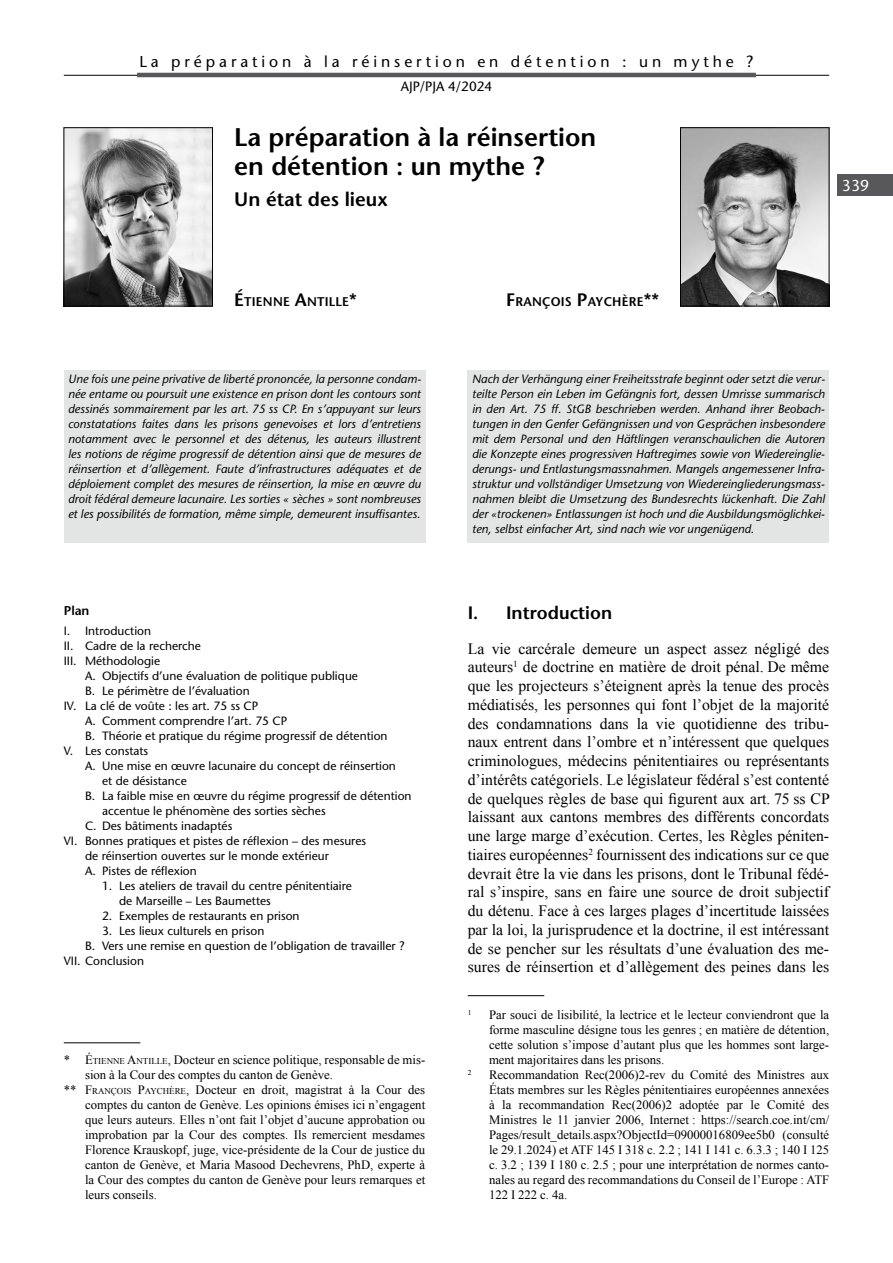
<style>
.page{position:relative;width:893px;height:1263px;background:#fff}
.page>*{position:absolute;margin:0;border:0;box-sizing:border-box;transform-origin:0 0}
.t1{font:600 25.5px/28.5px "Stone Sans Std";color:#000}
.t2{font:600 19.5px "Stone Sans Std";color:#000}
.t3{font:600 18px "Stone Sans Std";color:#000}
.t4{font:15.75px/18.8px "Times New Roman";color:#000;text-align:justify}
.t5{font:500 15.75px "Stone Sans Std";letter-spacing:.25em;color:#000}
.t6{font:500 15.75px "Stone Sans Std";color:#fff}
.t7{font:500 13.5px "Stone Sans Std";color:#000}
.t8{font:12.75px/15px "Times New Roman";color:#000;text-align:justify}
.t9{font:600 12.75px "Stone Sans Std";color:#000}
.t10{font:600 12.6px "Stone Sans Std";letter-spacing:.015em;color:#000}
.t11{font:italic 500 12px/15px "Stone Sans Std";color:#000;text-align:justify}
.t12{font:500 12px/15px "Stone Sans Std";color:#000}
.t13{font:7.5px "Times New Roman";color:#000}
.s1{font-size:18px}
.s2{font-style:inherit}
.s3{font-size:8.85px}
</style>
<div class="page">
<hr style="left:64px;top:75px;width:765px;height:1px;background:#000">
<div style="left:838px;top:174px;width:55px;height:22px;background:#58585a"></div>
<hr style="left:137px;top:73px;width:619px;height:4px;background:#58585a">
<hr style="left:468px;top:995px;width:76px;height:1px;background:#000">
<img style="left:682px;top:130px;width:145px;height:174px">
<div style="left:680px;top:128px;width:149px;height:178px;border:1px solid #000"></div>
<img style="left:66px;top:130px;width:145px;height:174px">
<div style="left:64px;top:128px;width:149px;height:178px;border:1px solid #000"></div>
<div style="left:64px;top:370px;width:361px;height:172px;background:#e3e4e4"></div>
<div style="left:468px;top:370px;width:361px;height:172px;background:#e3e4e4"></div>
<hr style="left:64px;top:1042px;width:76px;height:1px;background:#000">
<h3 class="t5" style="left:139px;top:52px;width:616px">La préparation à la réinsertion en détention : un mythe ?</h3>
<p class="t7" style="left:401px;top:79px;width:93px">AJP/PJA 4/2024</p>
<h1 class="t1" style="left:234px;top:123px;width:363px">La préparation à la réinsertion en détention : un mythe ?</h1>
<h2 class="t2" style="left:234px;top:187px;width:155px">Un état des lieux</h2>
<h3 class="t6" style="left:842px;top:176px;width:29px">339</h3>
<p class="t10" style="left:234px;top:294px;width:124px"><span class="s1">É</span>TIENNE <span class="s1">A</span>NTILLE<span class="s1">*</span></p>
<p class="t10" style="left:506px;top:294px;width:154px"><span class="s1">F</span> RANÇOIS <span class="s1">P</span>AYCHÈRE<span class="s1">**</span></p>
<p class="t11" style="left:68px;top:372px;width:354px">Une fois une peine privative de liberté prononcée, la personne condam&shy;née entame ou poursuit une existence en prison dont les contours sont dessinés sommairement par les art. 75 ss CP. En s’appuyant sur leurs constatations faites dans les prisons genevoises et lors d’entretiens notamment avec le personnel et des détenus, les auteurs illustrent les notions de régime progressif de détention ainsi que de mesures de réinsertion et d’allègement. Faute d’infrastructures adéquates et de déploiement complet des mesures de réinsertion, la mise en œuvre du droit fédéral demeure lacunaire. Les sorties « sèches » sont nombreuses et les possibilités de formation, même simple, demeurent insuffisantes.</p>
<p class="t11" style="left:472px;top:372px;width:354px">Nach der Verhängung einer Freiheitsstrafe beginnt oder setzt die verur&shy;teilte Person ein Leben im Gefängnis fort, dessen Umrisse summarisch in den Art. 75 ff. StGB beschrieben werden. Anhand ihrer Beobach&shy;tungen in den Genfer Gefängnissen und von Gesprächen insbesondere mit dem Personal und den Häftlingen veranschaulichen die Autoren die Konzepte eines progressiven Haftregimes sowie von Wiedereinglie&shy;derungs- und Entlastungsmassnahmen. Mangels angemessener Infra&shy;struktur und vollständiger Umsetzung von Wiedereingliederungsmass&shy;nahmen bleibt die Umsetzung des Bundesrechts lückenhaft. Die Zahl der «trockenen» Entlassungen ist hoch und die Ausbildungsmöglichkei&shy;ten, selbst einfacher Art, sind nach wie vor ungenügend.</p>
<p class="t9" style="left:64px;top:603px;width:27px">Plan</p>
<p class="t12" style="left:64px;top:623px;width:139px">I. Introduction<br>II. Cadre de la recherche<br>III. Méthodologie</p>
<p class="t12" style="left:85px;top:668px;width:274px">A. Objectifs d’une évaluation de politique publique</p>
<p class="t12" style="left:85px;top:683px;width:166px">B. Le périmètre de l’évaluation</p>
<p class="t12" style="left:64px;top:698px;width:196px">IV. La clé de voûte : les art. 75 ss CP</p>
<p class="t12" style="left:85px;top:713px;width:204px">A. Comment comprendre l’art. 75 CP</p>
<p class="t12" style="left:85px;top:728px;width:304px">B. Théorie et pratique du régime progressif de détention</p>
<p class="t12" style="left:64px;top:743px;width:86px">V. Les constats</p>
<p class="t12" style="left:85px;top:758px;width:312px">A. Une mise en œuvre lacunaire du concept de réinsertion</p>
<p class="t12" style="left:102px;top:773px;width:86px">et de désistance</p>
<p class="t12" style="left:85px;top:788px;width:328px">B. La faible mise en œuvre du régime progressif de détention</p>
<p class="t12" style="left:102px;top:803px;width:225px">accentue le phénomène des sorties sèches</p>
<p class="t12" style="left:85px;top:818px;width:149px">C. Des bâtiments inadaptés</p>
<p class="t12" style="left:64px;top:833px;width:304px">VI. Bonnes pratiques et pistes de réflexion – des mesures</p>
<p class="t12" style="left:85px;top:848px;width:245px">de réinsertion ouvertes sur le monde extérieur</p>
<p class="t12" style="left:85px;top:863px;width:113px">A. Pistes de réflexion</p>
<p class="t12" style="left:119px;top:878px;width:234px;text-indent:-17px">1. Les ateliers de travail du centre pénitentiaire de Marseille – Les Baumettes</p>
<p class="t12" style="left:102px;top:908px;width:199px">2. Exemples de restaurants en prison</p>
<p class="t12" style="left:102px;top:923px;width:164px">3. Les lieux culturels en prison</p>
<p class="t12" style="left:85px;top:938px;width:321px">B. Vers une remise en question de l’obligation de travailler ?</p>
<p class="t12" style="left:64px;top:953px;width:82px">VII. Conclusion</p>
<p class="t8" style="left:64px;top:1052px;width:363px">* <span class="s2">É</span><span class="s3">TIENNE</span> <span class="s2">A</span><span class="s3">NTILLE</span>, Docteur en science politique, responsable de mis-</p>
<p class="t8" style="left:85px;top:1067px;width:249px">sion à la Cour des comptes du canton de Genève.</p>
<p class="t8" style="left:64px;top:1082px;width:363px">** <span class="s2">F</span><span class="s3">RANÇOIS</span> <span class="s2">P</span><span class="s3">AYCHÈRE</span>, Docteur en droit, magistrat à la Cour des</p>
<p class="t8" style="left:85px;top:1097px;width:342px">comptes du canton de Genève. Les opinions émises ici n’engagent</p>
<p class="t8" style="left:85px;top:1112px;width:342px">que leurs auteurs. Elles n’ont fait l’objet d’aucune approbation ou</p>
<p class="t8" style="left:85px;top:1127px;width:342px">improbation par la Cour des comptes. Ils remercient mesdames</p>
<p class="t8" style="left:85px;top:1142px;width:342px">Florence Krauskopf, juge, vice-présidente de la Cour de justice du</p>
<p class="t8" style="left:85px;top:1157px;width:342px">canton de Genève, et Maria Masood Dechevrens, PhD, experte à</p>
<p class="t8" style="left:85px;top:1172px;width:342px">la Cour des comptes du canton de Genève pour leurs remarques et</p>
<p class="t8" style="left:85px;top:1187px;width:73px">leurs conseils.</p>
<h3 class="t3" style="left:468px;top:602px;width:146px">I. Introduction</h3>
<p class="t4" style="left:468px;top:639px;width:364px">La vie carcérale demeure un aspect assez négligé des auteurs<sup>1</sup> de doctrine en matière de droit pénal. De même que les projecteurs s’éteignent après la tenue des procès médiatisés, les personnes qui font l’objet de la majorité des condamnations dans la vie quotidienne des tribu&shy;naux entrent dans l’ombre et n’intéressent que quelques criminologues, médecins pénitentiaires ou représentants d’intérêts catégoriels. Le législateur fédéral s’est contenté de quelques règles de base qui figurent aux art. 75 ss CP laissant aux cantons membres des différents concordats une large marge d’exécution. Certes, les Règles péniten&shy;tiaires européennes<sup>2</sup> fournissent des indications sur ce que devrait être la vie dans les prisons, dont le Tribunal fédé&shy;ral s’inspire, sans en faire une source de droit subjectif du détenu. Face à ces larges plages d’incertitude laissées par la loi, la jurisprudence et la doctrine, il est intéressant de se pencher sur les résultats d’une évaluation des me&shy;sures de réinsertion et d’allègement des peines dans les</p>
<p class="t13" style="left:468px;top:1007px;width:5px">1</p>
<p class="t8" style="left:489px;top:1007px;width:342px">Par souci de lisibilité, la lectrice et le lecteur conviendront que la forme masculine désigne tous les genres ; en matière de détention, cette solution s’impose d’autant plus que les hommes sont large&shy;ment majoritaires dans les prisons.</p>
<p class="t13" style="left:468px;top:1067px;width:5px">2</p>
<p class="t8" style="left:489px;top:1067px;width:342px">Recommandation Rec(2006)2-rev du Comité des Ministres aux États membres sur les Règles pénitentiaires européennes annexées à la recommandation Rec(2006)2 adoptée par le Comité des Ministres le 11 janvier 2006, Internet : https://search.coe.int/cm/ Pages/result_details.aspx?ObjectId=09000016809ee5b0 (consulté le 29.1.2024) et ATF 145 I 318 c. 2.2 ; 141 I 141 c. 6.3.3 ; 140 I 125 c. 3.2 ; 139 I 180 c. 2.5 ; pour une interprétation de normes canto&shy;nales au regard des recommandations du Conseil de l’Europe : ATF 122 I 222 c. 4a.</p>
</div>
